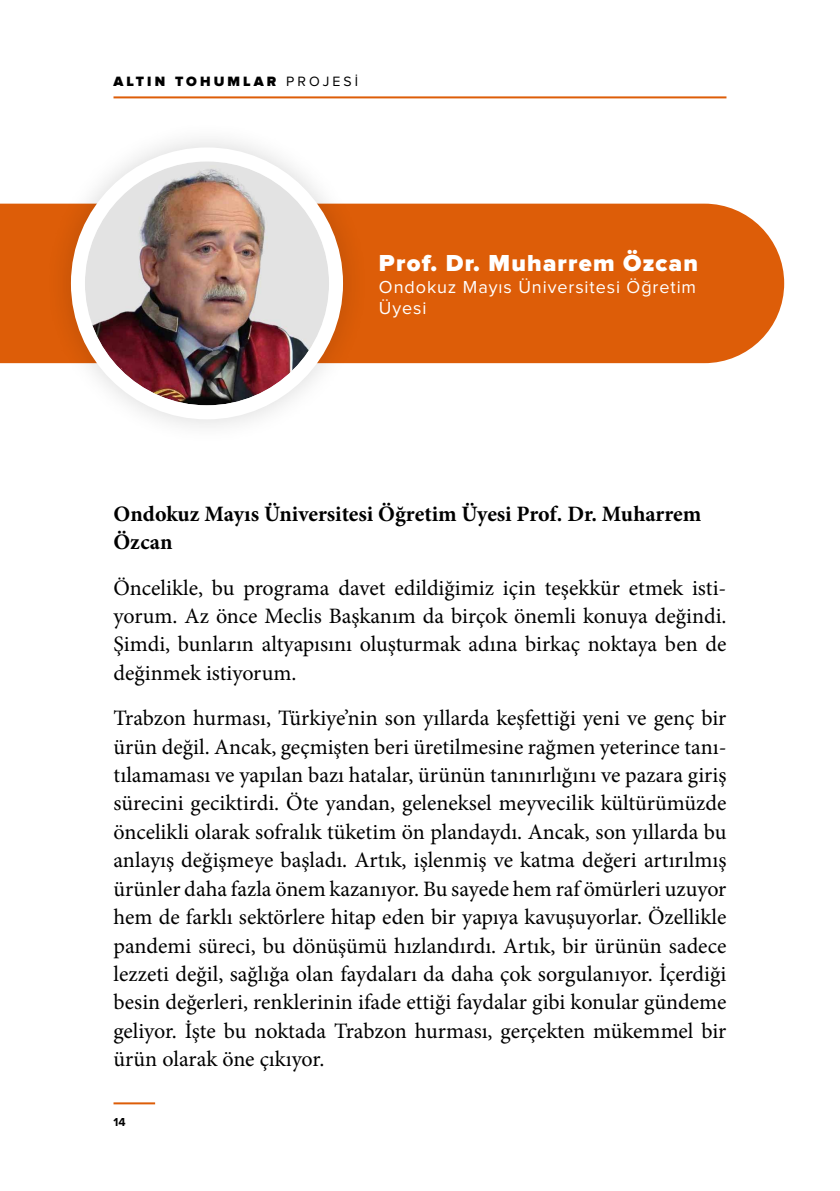
<style>
.page{position:relative;width:840px;height:1191px;background:#fff}
.page>*{position:absolute;margin:0;border:0;box-sizing:border-box;transform-origin:0 0}
.t1{font:900 24px "Proxima Nova";letter-spacing:.05em;color:#fff}
.t2{font:22px/28.4px "Minion Pro";color:#000;text-align:justify}
.t3{font:700 22px/28.4px "Minion Pro";letter-spacing:-.005em;color:#000}
.t4{font:18px/21.6px "Proxima Nova";letter-spacing:.05em;color:#fff}
.t5{font:900 14px "Proxima Nova";letter-spacing:.22em;color:#000}
.t6{font:700 12px "Proxima Nova";color:#000}
.s1{font-weight:400}
</style>
<div class="page">
<hr style="left:113px;top:96px;width:613px;height:2px;background:#dd5d08">
<hr style="left:113px;top:1102px;width:42px;height:2px;background:#dd5d08">
<div style="left:0;top:204px;width:783px;height:159px;background:#dd5d08"></div>
<div style="left:44px;top:120px;width:326px;height:327px;background:#000;opacity:.16"></div>
<div style="left:78px;top:154px;width:258px;height:258px;background:#fff;border-radius:50%"></div>
<img style="left:85px;top:161px;width:244px;height:244px;border-radius:122px">
<div style="left:71px;top:147px;width:272px;height:272px;border:14px solid #fff;border-radius:50%"></div>
<p class="t5" style="left:113px;top:75px;width:246px">ALTIN TOHUMLAR <span class="s1">PROJESİ</span></p>
<p class="t1" style="left:379px;top:252px;width:320px">Prof. Dr. Muharrem Özcan</p>
<p class="t4" style="left:379px;top:277px;width:318px">Ondokuz Mayıs Üniversitesi Öğretim<br>Üyesi</p>
<p class="t3" style="left:113px;top:499px;width:589px">Ondokuz Mayıs Üniversitesi Öğretim Üyesi Prof. Dr. Muharrem<br>Özcan</p>
<p class="t2" style="left:113px;top:573px;width:614px">Öncelikle, bu programa davet edildiğimiz için teşekkür etmek isti&shy;yorum. Az önce Meclis Başkanım da birçok önemli konuya değindi.<br>Şimdi, bunların altyapısını oluşturmak adına birkaç noktaya ben de değinmek istiyorum.</p>
<p class="t2" style="left:113px;top:704px;width:614px">Trabzon hurması, Türkiye’nin son yıllarda keşfettiği yeni ve genç bir ürün değil. Ancak, geçmişten beri üretilmesine rağmen yeterince tanı&shy;tılamaması ve yapılan bazı hatalar, ürünün tanınırlığını ve pazara giriş sürecini geciktirdi. Öte yandan, geleneksel meyvecilik kültürümüzde öncelikli olarak sofralık tüketim ön plandaydı. Ancak, son yıllarda bu anlayış değişmeye başladı. Artık, işlenmiş ve katma değeri artırılmış ürünler daha fazla önem kazanıyor. Bu sayede hem raf ömürleri uzuyor hem de farklı sektörlere hitap eden bir yapıya kavuşuyorlar. Özellikle pandemi süreci, bu dönüşümü hızlandırdı. Artık, bir ürünün sadece lezzeti değil, sağlığa olan faydaları da daha çok sorgulanıyor. İçerdiği besin değerleri, renklerinin ifade ettiği faydalar gibi konular gündeme geliyor. İşte bu noktada Trabzon hurması, gerçekten mükemmel bir ürün olarak öne çıkıyor.</p>
<p class="t6" style="left:113px;top:1116px;width:14px">14</p>
</div>
